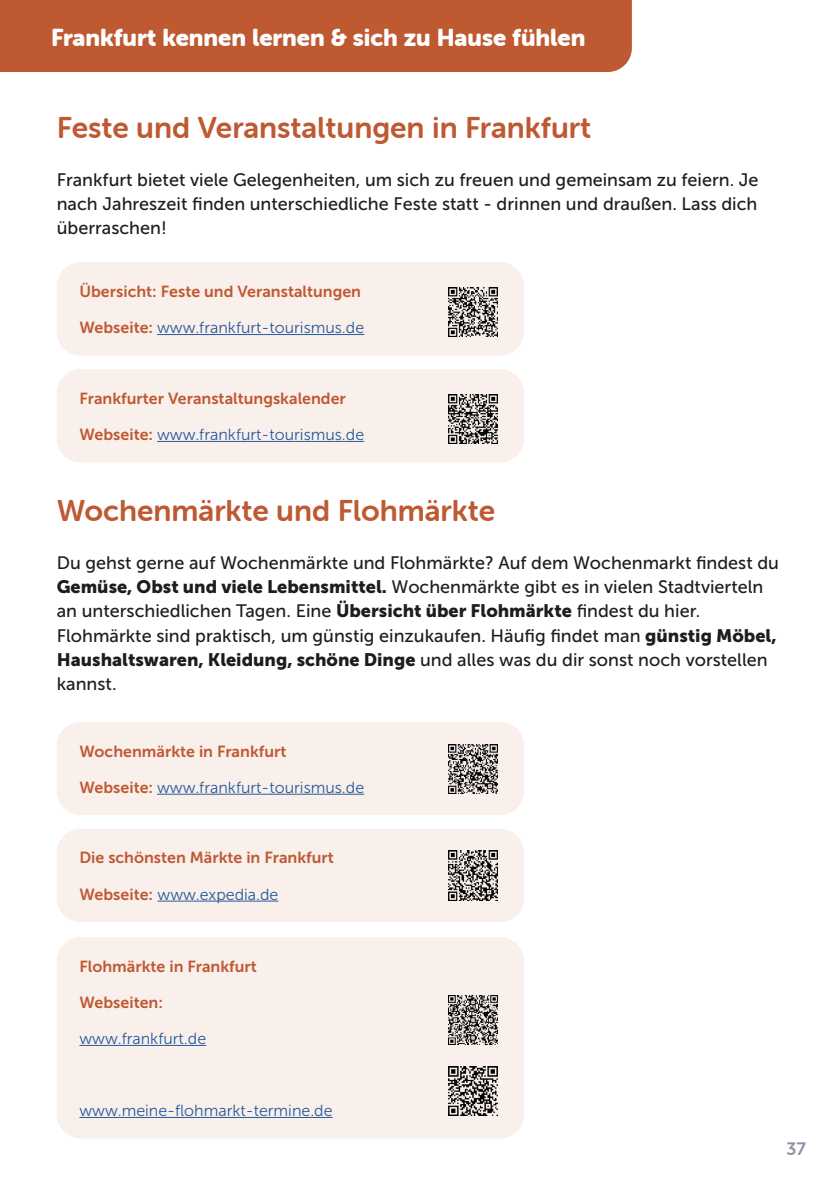
<style>
.page{position:relative;width:840px;height:1191px;background:#fff}
.page>*{position:absolute;margin:0;border:0;box-sizing:border-box;transform-origin:0 0}
.Überschrift{font:30px "Museo Sans Rounded 700";color:#be5932}
.Kapitel-Hinweis_Ecke{font:24px "Museo Sans Rounded 900";color:#fff}
.Fließtext{font:18px/24px "Museo Sans 500";color:#1d1d1b}
.t1{font:18px "Museo Sans Rounded 700";color:#212349}
.t2{font:16px "Museo Sans 300";color:#275b9c}
.t3{font:16px "Museo Sans 700";color:#be5932}
.s1{font-family:"Museo Sans 700";color:#be5932}
.s2{font-family:"Museo Sans 900"}
</style>
<div class="page">
<div style="left:0;top:0;width:631px;height:72px;background:#be5932"></div>
<div style="left:57px;top:722px;width:466px;height:93px;background:#f9efeb;border-radius:24px"></div>
<hr style="left:157px;top:794px;width:207px;height:1px;background:#275b9c">
<div style="left:57px;top:828px;width:466px;height:94px;background:#f9efeb;border-radius:24px"></div>
<hr style="left:157px;top:900px;width:121px;height:1px;background:#275b9c">
<div style="left:57px;top:937px;width:466px;height:201px;background:#f9efeb;border-radius:24px"></div>
<hr style="left:79px;top:1045px;width:127px;height:1px;background:#275b9c">
<hr style="left:79px;top:1117px;width:253px;height:1px;background:#275b9c">
<div style="left:57px;top:262px;width:466px;height:93px;background:#f9efeb;border-radius:24px"></div>
<hr style="left:157px;top:334px;width:207px;height:1px;background:#275b9c">
<div style="left:57px;top:369px;width:466px;height:93px;background:#f9efeb;border-radius:24px"></div>
<hr style="left:157px;top:441px;width:207px;height:1px;background:#275b9c">
<img style="left:448px;top:287px;width:49px;height:49px">
<img style="left:448px;top:394px;width:49px;height:49px">
<img style="left:448px;top:744px;width:49px;height:50px">
<img style="left:448px;top:851px;width:49px;height:49px">
<img style="left:448px;top:995px;width:49px;height:49px">
<img style="left:448px;top:1066px;width:49px;height:49px">
<p class="Kapitel-Hinweis_Ecke" style="left:51px;top:23px;width:535px">Frankfurt kennen lernen &amp; sich zu Hause fühlen</p>
<p class="Überschrift" style="left:57px;top:111px;width:535px">Feste und Veranstaltungen in Frankfurt</p>
<p class="Fließtext" style="left:57px;top:168px;width:703px;text-align:justify">Frankfurt bietet viele Gelegenheiten, um sich zu freuen und gemeinsam zu feiern. Je nach Jahreszeit finden unterschiedliche Feste statt - drinnen und draußen. Lass dich überraschen!</p>
<p class="t3" style="left:79px;top:282px;width:283px">Übersicht: Feste und Veranstaltungen</p>
<p class="t2" style="left:79px;top:319px;width:286px"><span class="s1">Webseite:</span> www.frankfurt-tourismus.de</p>
<p class="t3" style="left:79px;top:389px;width:268px">Frankfurter Veranstaltungskalender</p>
<p class="t2" style="left:79px;top:426px;width:286px"><span class="s1">Webseite:</span> www.frankfurt-tourismus.de</p>
<p class="Überschrift" style="left:57px;top:494px;width:439px">Wochenmärkte und Flohmärkte</p>
<p class="Fließtext" style="left:57px;top:551px;width:723px">Du gehst gerne auf Wochenmärkte und Flohmärkte? Auf dem Wochenmarkt findest du <span class="s2">Gemüse, Obst und viele Lebensmittel.</span> Wochenmärkte gibt es in vielen Stadtvierteln an unterschiedlichen Tagen. Eine <span class="s2">Übersicht über Flohmärkte</span> findest du hier.<br>Flohmärkte sind praktisch, um günstig einzukaufen. Häufig findet man <span class="s2">günstig Möbel, Haushaltswaren, Kleidung, schöne Dinge</span> und alles was du dir sonst noch vorstellen kannst.</p>
<p class="t3" style="left:79px;top:742px;width:208px">Wochenmärkte in Frankfurt</p>
<p class="t2" style="left:79px;top:778px;width:286px"><span class="s1">Webseite:</span> www.frankfurt-tourismus.de</p>
<p class="t3" style="left:79px;top:849px;width:256px">Die schönsten Märkte in Frankfurt</p>
<p class="t2" style="left:79px;top:885px;width:200px"><span class="s1">Webseite:</span> www.expedia.de</p>
<p class="t3" style="left:79px;top:957px;width:179px">Flohmärkte in Frankfurt</p>
<p class="t3" style="left:79px;top:993px;width:85px">Webseiten:</p>
<p class="t2" style="left:79px;top:1029px;width:128px">www.frankfurt.de</p>
<p class="t2" style="left:79px;top:1101px;width:254px">www.meine-flohmarkt-termine.de</p>
<p class="t1" style="left:785px;top:1139px;width:21px">37</p>
</div>
